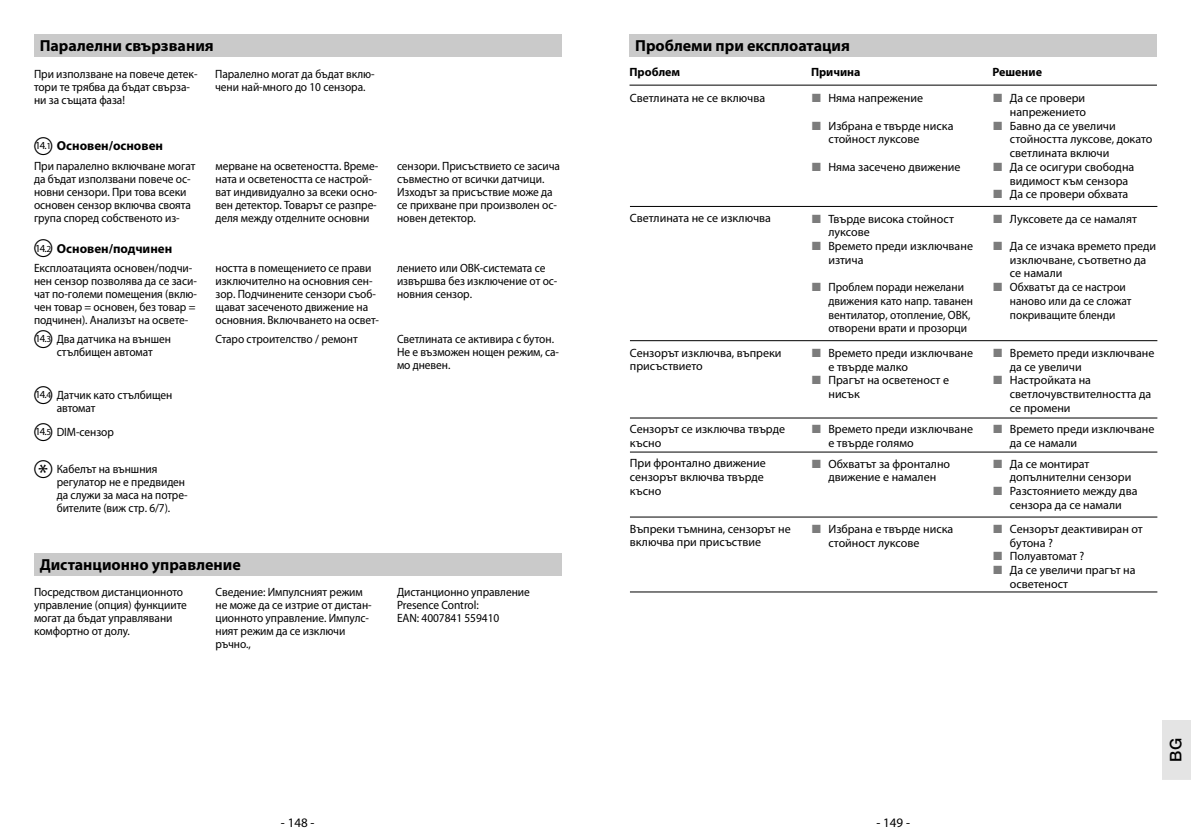
<style>
.page{position:relative;width:1191px;height:840px;background:#fff}
.page>*{position:absolute;margin:0;border:0;box-sizing:border-box;transform-origin:0 0}
.t1{font:24px "Myriad Pro";color:#000}
.t2{font:700 16px "Myriad Pro";color:#000}
.t3{font:500 16px "Helvetica Neue LT Std";color:#000}
.t4{font:700 13px "Myriad Pro";color:#000}
.t5{font:13px "Myriad Pro";color:#000}
.t6{font:12px/13px "Myriad Pro";letter-spacing:-.005em;color:#000;scale:.95 1}
.t7{font:12px/13.8px "Myriad Pro";letter-spacing:-.005em;color:#000}
.t8{font:700 12px "Myriad Pro";color:#000}
.t9{font:10.8px "Myriad Pro";color:#000}
.s1{font-size:9.2px}
.s2{font-size:10.8px}
.s3{font-family:"European Pi Three";color:#7c7c7c}
</style>
<div class="page">
<div style="left:34px;top:553px;width:527px;height:22px;background:#cacaca"></div>
<div style="left:34px;top:34px;width:527px;height:23px;background:#cacaca"></div>
<div style="left:629px;top:34px;width:528px;height:23px;background:#cacaca"></div>
<hr style="left:629px;top:85px;width:528px;height:1px;background:#000">
<hr style="left:630px;top:206px;width:527px;height:1px;background:#000">
<hr style="left:630px;top:340px;width:527px;height:1px;background:#000">
<hr style="left:630px;top:417px;width:527px;height:1px;background:#000">
<hr style="left:630px;top:451px;width:527px;height:1px;background:#000">
<hr style="left:630px;top:516px;width:527px;height:1px;background:#000">
<hr style="left:630px;top:591px;width:527px;height:1px;background:#000">
<div style="left:1162px;top:719px;width:29px;height:60px;background:#e4e4e4"></div>
<h2 class="t2" style="left:40px;top:37px;width:175px">Паралелни свързвания</h2>
<p class="t6" style="left:34px;top:68px;width:174px">При използване на повече детек&shy;тори те трябва да бъдат свърза&shy;ни за същата фаза!</p>
<p class="t6" style="left:215px;top:68px;width:169px">Паралелно могат да бъдат вклю&shy;чени най-много до 10 сензора.</p>
<p class="t4" style="left:57px;top:139px;width:108px">Основен/основен</p>
<p class="t9" style="left:35px;top:140px;width:18px">14.<span class="s1">1</span></p>
<p class="t6" style="left:34px;top:159px;width:171px">При паралелно включване могат да бъдат използвани повече ос&shy;новни сензори. При това всеки основен сензор включва своята група според собственото из-</p>
<p class="t6" style="left:215px;top:159px;width:173px">мерване на осветеността. Време&shy;ната и осветеността се настрой&shy;ват индивидуално за всеки осно&shy;вен детектор. Товарът се разпре&shy;деля между отделните основни</p>
<p class="t6" style="left:397px;top:159px;width:173px">сензори. Присъствието се засича съвместно от всички датчици.<br>Изходът за присъствие може да се прихване при произволен ос&shy;новен детектор.</p>
<p class="t4" style="left:57px;top:241px;width:117px">Основен/подчинен</p>
<p class="t9" style="left:35px;top:242px;width:18px">14.<span class="s1">2</span></p>
<p class="t6" style="left:34px;top:261px;width:173px">Експлоатацията основен/подчи&shy;нен сензор позволява да се заси&shy;чат по-големи помещения (вклю&shy;чен товар = основен, без товар = подчинен). Анализът на освете-</p>
<p class="t6" style="left:215px;top:261px;width:173px">ността в помещението се прави изключително на основния сен&shy;зор. Подчинените сензори съоб&shy;щават засеченото движение на основния. Включването на освет-</p>
<p class="t6" style="left:397px;top:261px;width:170px">лението или ОВК-системата се извършва без изключение от ос&shy;новния сензор.</p>
<p class="t6" style="left:35px;top:332px;width:145px;text-align:center"><span class="s2">14.</span><span class="s1">3</span> Два датчика на външен стълбищен автомат</p>
<p class="t6" style="left:215px;top:332px;width:151px">Старо строителство / ремонт</p>
<p class="t6" style="left:397px;top:332px;width:172px">Светлината се активира с бутон.<br>Не е възможен нощен режим, са&shy;мо дневен.</p>
<p class="t6" style="left:57px;top:388px;width:123px;text-indent:-22px"><span class="s2">14.</span><span class="s1">4</span> Датчик като стълбищен автомат</p>
<p class="t6" style="left:35px;top:425px;width:84px"><span class="s2">14.</span><span class="s1">5</span> DIM-сензор</p>
<p class="t6" style="left:57px;top:462px;width:139px">Кабелът на външния регулатор не е предвиден да служи за маса на потре&shy;бителите (виж стр. 6/7).</p>
<h1 class="t1" style="left:38px;top:460px;width:11px">*</h1>
<h2 class="t2" style="left:40px;top:555px;width:203px">Дистанционно управление</h2>
<p class="t6" style="left:34px;top:585px;width:162px">Посредством дистанционното управление (опция) функциите могат да бъдат управлявани комфортно от долу.</p>
<p class="t6" style="left:215px;top:585px;width:166px">Сведение: Импулсният режим не може да се изтрие от дистан&shy;ционното управление. Импулс&shy;ният режим да се изключи ръчно.,</p>
<p class="t6" style="left:397px;top:585px;width:141px">Дистанционно управление<br>Presence Control:<br>EAN: 4007841 559410</p>
<h2 class="t2" style="left:635px;top:37px;width:216px">Проблеми при експлоатация</h2>
<p class="t8" style="left:629px;top:65px;width:52px">Проблем</p>
<p class="t8" style="left:811px;top:65px;width:51px">Причина</p>
<p class="t8" style="left:992px;top:65px;width:51px">Решение</p>
<p class="t7" style="left:630px;top:91px;width:137px">Светлината не се включва</p>
<p class="t7" style="left:811px;top:91px;width:113px"><span class="s3">L</span> Няма напрежение</p>
<p class="t7" style="left:828px;top:119px;width:126px;text-indent:-17px"><span class="s3">L</span> Избрана е твърде ниска стойност луксове</p>
<p class="t7" style="left:811px;top:160px;width:151px"><span class="s3">L</span> Няма засечено движение</p>
<p class="t7" style="left:993px;top:91px;width:94px"><span class="s3">L</span> Да се провери</p>
<p class="t7" style="left:1010px;top:105px;width:78px">напрежението</p>
<p class="t7" style="left:993px;top:119px;width:124px"><span class="s3">L</span> Бавно да се увеличи</p>
<p class="t7" style="left:1010px;top:133px;width:144px">стойността луксове, докато</p>
<p class="t7" style="left:1010px;top:146px;width:101px">светлината включи</p>
<p class="t7" style="left:993px;top:160px;width:143px"><span class="s3">L</span> Да се осигури свободна</p>
<p class="t7" style="left:1010px;top:174px;width:120px">видимост към сензора</p>
<p class="t7" style="left:993px;top:187px;width:137px"><span class="s3">L</span> Да се провери обхвата</p>
<p class="t7" style="left:630px;top:211px;width:143px">Светлината не се изключва</p>
<p class="t7" style="left:811px;top:212px;width:144px"><span class="s3">L</span> Твърде висока стойност</p>
<p class="t7" style="left:828px;top:225px;width:43px">луксове</p>
<p class="t7" style="left:811px;top:239px;width:163px"><span class="s3">L</span> Времето преди изключване</p>
<p class="t7" style="left:828px;top:253px;width:37px">изтича</p>
<p class="t6" style="left:828px;top:280px;width:154px;line-height:13.8px;text-indent:-17px"><span class="s3">L</span> Проблем поради нежелани движения като напр. таванен вентилатор, отопление, ОВК, отворени врати и прозорци</p>
<p class="t7" style="left:630px;top:346px;width:153px">Сензорът изключва, въпреки присъствието</p>
<p class="t7" style="left:811px;top:346px;width:163px"><span class="s3">L</span> Времето преди изключване</p>
<p class="t7" style="left:828px;top:360px;width:81px">е твърде малко</p>
<p class="t7" style="left:811px;top:373px;width:139px"><span class="s3">L</span> Прагът на осветеност е</p>
<p class="t7" style="left:828px;top:387px;width:33px">нисък</p>
<p class="t7" style="left:993px;top:212px;width:145px"><span class="s3">L</span> Луксовете да се намалят</p>
<p class="t7" style="left:993px;top:239px;width:165px"><span class="s3">L</span> Да се изчака времето преди</p>
<p class="t7" style="left:1010px;top:253px;width:138px">изключване, съответно да</p>
<p class="t7" style="left:1010px;top:266px;width:54px">се намали</p>
<p class="t6" style="left:993px;top:281px;width:141px"><span class="s3">L</span> Обхватът да се настрои</p>
<p class="t6" style="left:1010px;top:294px;width:130px">наново или да се сложат</p>
<p class="t6" style="left:1010px;top:308px;width:113px">покриващите бленди</p>
<p class="t7" style="left:993px;top:346px;width:163px"><span class="s3">L</span> Времето преди изключване</p>
<p class="t7" style="left:1010px;top:360px;width:73px">да се увеличи</p>
<p class="t7" style="left:993px;top:373px;width:100px"><span class="s3">L</span> Настройката на</p>
<p class="t7" style="left:1010px;top:387px;width:143px">светлочувствителността да</p>
<p class="t7" style="left:1010px;top:401px;width:62px">се промени</p>
<p class="t7" style="left:630px;top:422px;width:157px">Сензорът се изключва твърде късно</p>
<p class="t7" style="left:828px;top:422px;width:146px;text-indent:-17px"><span class="s3">L</span> Времето преди изключване е твърде голямо</p>
<p class="t7" style="left:1010px;top:422px;width:146px;text-indent:-17px"><span class="s3">L</span> Времето преди изключване да се намали</p>
<p class="t7" style="left:630px;top:456px;width:137px">При фронтално движение сензорът включва твърде късно</p>
<p class="t7" style="left:811px;top:456px;width:140px;text-align:center"><span class="s3">L</span> Обхватът за фронтално движение е намален</p>
<p class="t7" style="left:993px;top:456px;width:98px"><span class="s3">L</span> Да се монтират</p>
<p class="t7" style="left:1010px;top:470px;width:123px">допълнителни сензори</p>
<p class="t7" style="left:993px;top:484px;width:146px"><span class="s3">L</span> Разстоянието между два</p>
<p class="t7" style="left:1010px;top:498px;width:113px">сензора да се намали</p>
<p class="t7" style="left:630px;top:521px;width:162px">Въпреки тъмнина, сензорът не включва при присъствие</p>
<p class="t7" style="left:828px;top:522px;width:126px;text-indent:-17px"><span class="s3">L</span> Избрана е твърде ниска стойност луксове</p>
<p class="t7" style="left:993px;top:522px;width:151px"><span class="s3">L</span> Сензорът деактивиран от</p>
<p class="t7" style="left:1010px;top:535px;width:45px">бутона ?</p>
<p class="t7" style="left:993px;top:549px;width:93px"><span class="s3">L</span> Полуавтомат ?</p>
<p class="t7" style="left:993px;top:563px;width:144px"><span class="s3">L</span> Да се увеличи прагът на</p>
<p class="t7" style="left:1010px;top:576px;width:60px">осветеност</p>
<p class="t5" style="left:281px;top:815px;width:35px">- 148 -</p>
<p class="t5" style="left:876px;top:815px;width:35px">- 149 -</p>
<h2 class="t3" style="left:1166px;top:761px;width:25px;rotate:-90deg">BG</h2>
</div>
